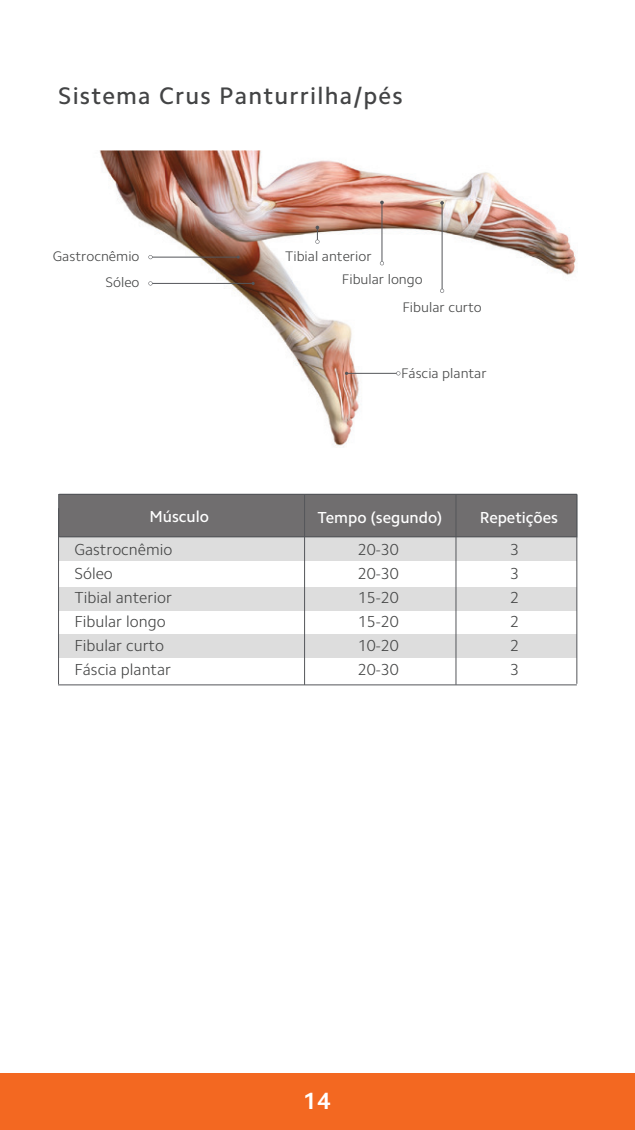
<style>
.page{position:relative;width:635px;height:1130px;background:#fff}
.page>*{position:absolute;margin:0;border:0;box-sizing:border-box;transform-origin:0 0}
.t1{font:500 24px "Camphor Pro";letter-spacing:.05em;color:#434445}
.t2{font:700 23.6px "Camphor Pro";color:#fff}
.t3{font:300 16px/24px "Camphor Pro";color:#444545;text-align:justify}
.t4{font:500 16px "Camphor Pro";color:#fff}
.t5{font:300 14px/23.2px "Camphor Pro";color:#444545}
</style>
<div class="page">
<div style="left:0;top:1073px;width:635px;height:56px;background:#f36821"></div>
<img style="left:99px;top:151px;width:477px;height:296px">
<svg style="left:315px;top:226px;width:4px;height:18px"></svg>
<hr style="left:381px;top:202px;width:2px;height:61px;background:#54565a">
<svg style="left:380px;top:261px;width:4px;height:4px"></svg>
<hr style="left:441px;top:203px;width:2px;height:88px;background:#54565a">
<svg style="left:440px;top:201px;width:4px;height:4px"></svg>
<svg style="left:440px;top:289px;width:4px;height:4px"></svg>
<hr style="left:346px;top:372px;width:52px;height:2px;background:#54565a">
<svg style="left:396px;top:371px;width:4px;height:4px"></svg>
<hr style="left:150px;top:256px;width:88px;height:2px;background:#54565a">
<svg style="left:148px;top:255px;width:5px;height:4px"></svg>
<hr style="left:150px;top:283px;width:103px;height:1px;background:#54565a">
<svg style="left:148px;top:281px;width:5px;height:4px"></svg>
<div style="left:58px;top:494px;width:519px;height:43px;background:#706e6f"></div>
<div style="left:58px;top:537px;width:519px;height:23px;background:#ddd"></div>
<div style="left:58px;top:586px;width:519px;height:24px;background:#ddd"></div>
<div style="left:58px;top:634px;width:519px;height:24px;background:#ddd"></div>
<hr style="left:59px;top:536px;width:518px;height:1px;background:#54565a">
<hr style="left:59px;top:493px;width:518px;height:2px;background:#54565a">
<hr style="left:58px;top:684px;width:519px;height:1px;background:#54565a">
<hr style="left:58px;top:508px;width:1px;height:176px;background:#54565a">
<hr style="left:304px;top:494px;width:1px;height:190px;background:#54565a">
<hr style="left:455px;top:494px;width:2px;height:190px;background:#54565a">
<hr style="left:576px;top:495px;width:1px;height:188px;background:#54565a">
<h1 class="t1" style="left:58px;top:82px;width:346px">Sistema Crus Panturrilha/pés</h1>
<p class="t5" style="left:53px;top:245px;width:88px">Gastrocnêmio</p>
<p class="t5" style="left:342px;top:245px;width:82px;text-indent:-57px">Tibial anterior<br>Fibular longo</p>
<p class="t5" style="left:402px;top:296px;width:81px">Fibular curto</p>
<p class="t5" style="left:106px;top:270px;width:36px">Sóleo</p>
<p class="t5" style="left:401px;top:361px;width:87px">Fáscia plantar</p>
<p class="t4" style="left:149px;top:507px;width:61px">Músculo</p>
<p class="t4" style="left:318px;top:507px;width:126px">Tempo (segundo)</p>
<p class="t4" style="left:480px;top:507px;width:80px">Repetições</p>
<p class="t3" style="left:358px;top:537px;width:43px">20-30<br>20-30<br>15-20<br>15-20<br>10-20<br>20-30</p>
<p class="t3" style="left:510px;top:537px;width:11px">3<br>3<br>2<br>2<br>2<br>3</p>
<p class="t3" style="left:74px;top:537px;width:99px;text-align:left">Gastrocnêmio<br>Sóleo<br>Tibial anterior<br>Fibular longo<br>Fibular curto<br>Fáscia plantar</p>
<h2 class="t2" style="left:303px;top:1087px;width:29px">14</h2>
</div>
